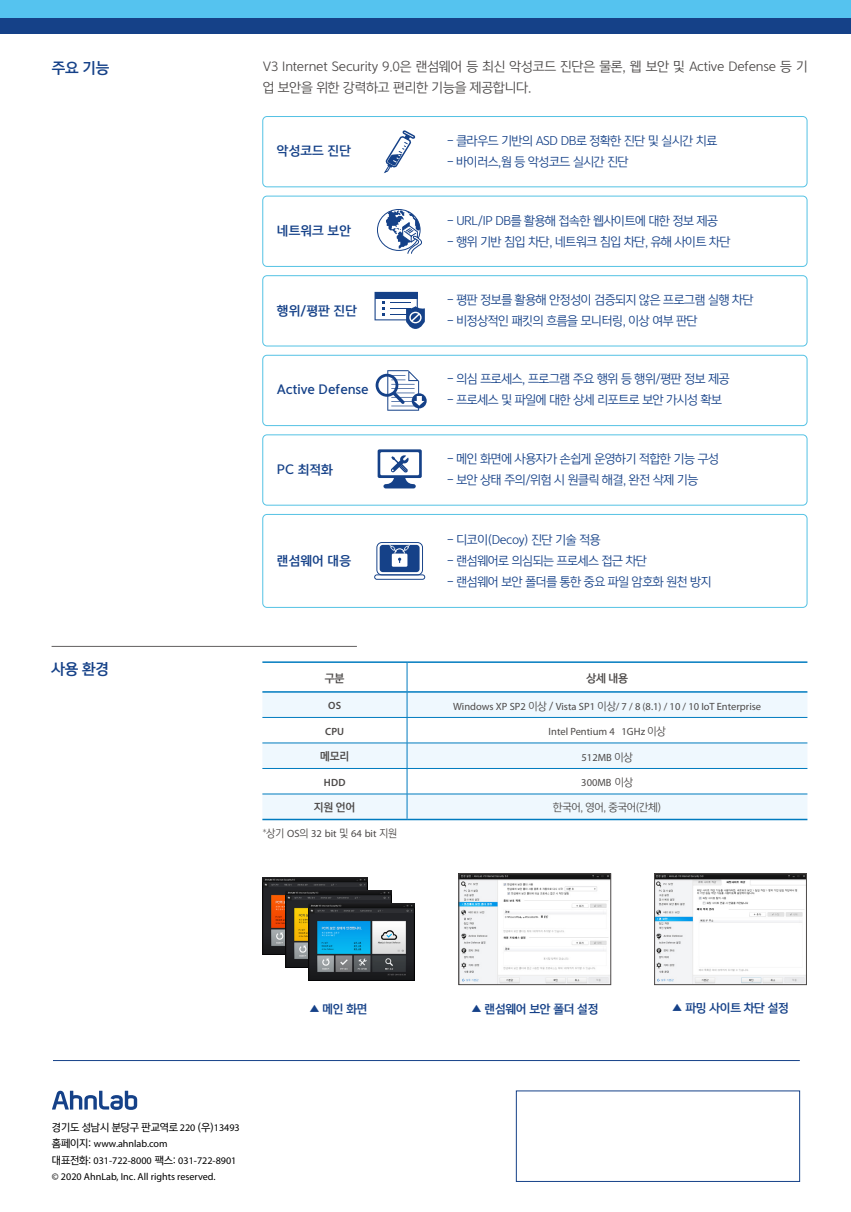
<style>
.page{position:relative;width:851px;height:1212px;background:#fff}
.page>*{position:absolute;margin:0;border:0;box-sizing:border-box;transform-origin:0 0}
.t1{font:14.25px "Yoon Gothic Pro 770";letter-spacing:-.025em;color:#154188}
.t2{font:12.75px/21px "Yoon Gothic Pro 740";letter-spacing:-.01em;color:#4c4948}
.t3{font:12px "Yoon Gothic Pro 740";letter-spacing:-.03em;color:#154188}
.t4{font:12px "Yoon Gothic Pro 770";color:#154188}
.t5{font:11.25px "Yoon Gothic Pro 770";letter-spacing:-.03em;color:#154188}
.t6{font:10.5px "Myriad Pro";color:#4c4948}
.t7{font:10.5px "Yoon Gothic Pro 740";letter-spacing:-.03em;color:#4c4948}
.t8{font:10.5px "Yoon Gothic Pro 770";letter-spacing:-.03em;color:#4c4948}
.t9{font:600 10.5px "Myriad Pro";letter-spacing:.005em;color:#4c4948}
.t10{font:10.2px/16.5px "Myriad Pro";color:#000}
.t11{font:10.2px "Yoon Gothic Pro 750";letter-spacing:-.025em;color:#000}
.s1{font-family:"Yoon Gothic Pro 740"}
.s2{font-size:12px}
.s3{font-family:"Yoon Gothic Pro 720"}
.s4{font-family:"Myriad Pro"}
.s5{font-family:"Yoon Gothic Pro 750"}
</style>
<div class="page">
<div style="left:0;top:0;width:850px;height:23px;background:#55c3ef"></div>
<div style="left:0;top:19px;width:850px;height:15px;background:#154188"></div>
<div style="left:262px;top:434px;width:545px;height:71px;border:1px solid #54c2e4;border-radius:4px"></div>
<svg style="left:377px;top:449px;width:44px;height:29px"></svg>
<div style="left:380px;top:452px;width:39px;height:23px;background:#fff"></div>
<svg style="left:383px;top:455px;width:32px;height:33px"></svg>
<div style="left:262px;top:355px;width:545px;height:71px;border:1px solid #54c2e4;border-radius:4px"></div>
<div style="left:411px;top:393px;width:15px;height:15px;background:#154188;border-radius:50%"></div>
<svg style="left:375px;top:370px;width:49px;height:41px"></svg>
<div style="left:262px;top:275px;width:545px;height:71px;border:1px solid #54c2e4;border-radius:4px"></div>
<svg style="left:374px;top:292px;width:51px;height:37px"></svg>
<div style="left:262px;top:196px;width:545px;height:71px;border:1px solid #54c2e4;border-radius:4px"></div>
<svg style="left:377px;top:209px;width:43px;height:41px"></svg>
<div style="left:377px;top:209px;width:43px;height:42px;border:1px solid #154188;border-radius:50%"></div>
<svg style="left:386px;top:211px;width:36px;height:43px"></svg>
<div style="left:262px;top:116px;width:545px;height:71px;border:1px solid #54c2e4;border-radius:4px"></div>
<svg style="left:384px;top:130px;width:32px;height:43px"></svg>
<div style="left:262px;top:514px;width:545px;height:94px;border:1px solid #54c2e4;border-radius:4px"></div>
<svg style="left:374px;top:542px;width:51px;height:38px"></svg>
<hr style="left:52px;top:646px;width:305px;height:1px;background:#626060">
<svg style="left:408px;top:693px;width:399px;height:126px;fill:#eff8fe"></svg>
<hr style="left:262px;top:661px;width:145px;height:2px;background:#007bbf">
<hr style="left:407px;top:661px;width:400px;height:2px;background:#007bbf">
<hr style="left:407px;top:691px;width:400px;height:2px;background:#007bbf">
<hr style="left:262px;top:819px;width:145px;height:1px;background:#007bbf">
<hr style="left:407px;top:819px;width:400px;height:1px;background:#007bbf">
<hr style="left:407px;top:717px;width:400px;height:1px;background:#007bbf">
<hr style="left:407px;top:743px;width:400px;height:1px;background:#007bbf">
<hr style="left:407px;top:768px;width:400px;height:1px;background:#007bbf">
<hr style="left:407px;top:794px;width:400px;height:1px;background:#007bbf">
<svg style="left:262px;top:663px;width:146px;height:156px"></svg>
<hr style="left:53px;top:1060px;width:746px;height:1px;background:#154188">
<svg style="left:52px;top:1091px;width:85px;height:19px"></svg>
<img style="left:262px;top:878px;width:106px;height:77px">
<img style="left:285px;top:891px;width:106px;height:77px">
<img style="left:309px;top:903px;width:105px;height:77px">
<img style="left:460px;top:875px;width:148px;height:108px">
<div style="left:458px;top:873px;width:152px;height:112px;border:1px solid #4c4948"></div>
<img style="left:656px;top:875px;width:148px;height:108px">
<div style="left:654px;top:873px;width:152px;height:112px;border:1px solid #4c4948"></div>
<p class="t1" style="left:52px;top:57px;width:59px">주요 기능</p>
<p class="t1" style="left:52px;top:658px;width:59px">사용 환경</p>
<p class="t2" style="left:263px;top:56px;width:546px">V3 Internet Security 9.0은 랜섬웨어 등 최신 악성코드 진단은 물론, 웹 보안 및 Active Defense 등 기 업 보안을 위한 강력하고 편리한 기능을 제공합니다.</p>
<p class="t4" style="left:277px;top:142px;width:76px">악성코드 진단</p>
<p class="t4" style="left:277px;top:222px;width:76px">네트워크 보안</p>
<p class="t4" style="left:277px;top:302px;width:82px">행위/평판 진단</p>
<p class="t4" style="left:277px;top:381px;width:93px">Active Defense</p>
<p class="t4" style="left:277px;top:461px;width:58px">PC 최적화</p>
<p class="t4" style="left:277px;top:552px;width:76px">랜섬웨어 대응</p>
<p class="t3" style="left:447px;top:134px;width:272px">- 클라우드 기반의 ASD DB로 정확한 진단 및 실시간 치료</p>
<p class="t3" style="left:447px;top:155px;width:183px">- 바이러스,웜 등 악성코드 실시간 진단</p>
<p class="t3" style="left:447px;top:213px;width:272px">- URL/IP DB를 활용해 접속한 웹사이트에 대한 정보 제공</p>
<p class="t3" style="left:447px;top:234px;width:285px">- 행위 기반 침입 차단, 네트워크 침입 차단, 유해 사이트 차단</p>
<p class="t3" style="left:447px;top:292px;width:308px">- 평판 정보를 활용해 안정성이 검증되지 않은 프로그램 실행 차단</p>
<p class="t3" style="left:447px;top:313px;width:252px">- 비정상적인 패킷의 흐름을 모니터링, 이상 여부 판단</p>
<p class="t3" style="left:447px;top:372px;width:284px">- 의심 프로세스, 프로그램 주요 행위 등 행위/평판 정보 제공</p>
<p class="t3" style="left:447px;top:393px;width:276px">- 프로세스 및 파일에 대한 상세 리포트로 보안 가시성 확보</p>
<p class="t3" style="left:447px;top:451px;width:273px">- 메인 화면에 사용자가 손쉽게 운영하기 적합한 기능 구성</p>
<p class="t3" style="left:447px;top:472px;width:252px">- 보안 상태 주의/위험 시 원클릭 해결, 완전 삭제 기능</p>
<p class="t3" style="left:447px;top:532px;width:155px">- 디코이(Decoy) 진단 기술 적용</p>
<p class="t3" style="left:447px;top:553px;width:201px">- 랜섬웨어로 의심되는 프로세스 접근 차단</p>
<p class="t3" style="left:447px;top:574px;width:266px">- 랜섬웨어 보안 폴더를 통한 중요 파일 암호화 원천 방지</p>
<p class="t8" style="left:325px;top:670px;width:21px">구분</p>
<p class="t8" style="left:586px;top:670px;width:43px">상세 내용</p>
<p class="t9" style="left:328px;top:699px;width:14px">OS</p>
<p class="t6" style="left:453px;top:700px;width:309px">Windows XP SP2 <span class="s1">이상</span> <span class="s2">/</span> Vista SP1 <span class="s1">이상</span>/ 7 / 8 (8.1) / 10 / 10 IoT Enterprise</p>
<p class="t9" style="left:325px;top:724px;width:21px">CPU</p>
<p class="t6" style="left:548px;top:725px;width:119px">Intel Pentium 4 1GHz <span class="s1">이상</span></p>
<p class="t8" style="left:320px;top:749px;width:31px">메모리</p>
<p class="t6" style="left:581px;top:751px;width:53px">512MB <span class="s1">이상</span></p>
<p class="t9" style="left:324px;top:775px;width:23px">HDD</p>
<p class="t6" style="left:581px;top:776px;width:53px">300MB <span class="s1">이상</span></p>
<p class="t8" style="left:314px;top:800px;width:43px">지원 언어</p>
<p class="t7" style="left:553px;top:801px;width:109px">한국어, 영어, 중국어(간체)</p>
<p class="t6" style="left:262px;top:827px;width:136px"><span class="s3">*</span><span class="s1">상기</span> OS<span class="s1">의</span> 32 bit <span class="s1">및</span> 64 bit <span class="s1">지원</span></p>
<p class="t11" style="left:52px;top:1120px;width:189px">경기도 성남시 분당구 판교역로 <span class="s4">220</span> (우)<span class="s4">13493</span></p>
<p class="t10" style="left:52px;top:1135px;width:186px"><span class="s5">홈페이지:</span> www.ahnlab.com<br><span class="s5">대표전화:</span> 031-722-8000 <span class="s5">팩스:</span> 031-722-8901 © 2020 AhnLab, Inc. All rights reserved.</p>
<p class="t5" style="left:309px;top:1000px;width:60px">▲ 메인 화면</p>
<p class="t5" style="left:471px;top:1000px;width:129px">▲ 랜섬웨어 보안 폴더 설정</p>
<p class="t5" style="left:672px;top:1000px;width:118px">▲ 파밍 사이트 차단 설정</p>
</div>
